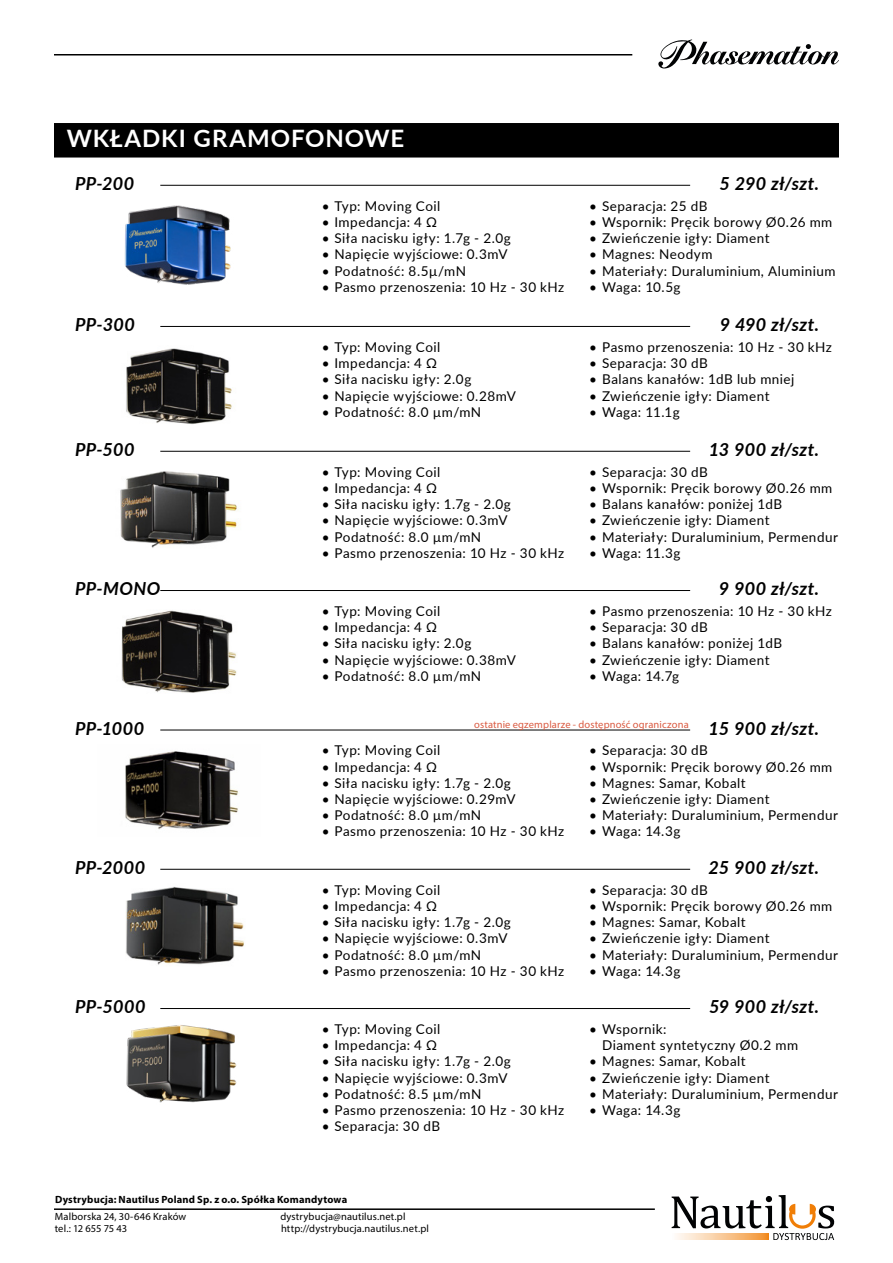
<style>
.page{position:relative;width:893px;height:1263px;background:#fff}
.page>*{position:absolute;margin:0;border:0;box-sizing:border-box;transform-origin:0 0}
.t1{font:700 24px "Lato";letter-spacing:.04em;color:#fff}
.t2{font:italic 700 18px "Lato";letter-spacing:.02em;color:#000}
.t3{font:13.5px/16.2px "Lato";letter-spacing:.035em;color:#000}
.t4{font:10.5px/12.6px "Myriad Pro";letter-spacing:.01em;color:#000}
.t5{font:700 10.5px "Myriad Pro";letter-spacing:.02em;color:#000}
.t6{font:10.5px "Myriad Pro";letter-spacing:.015em;color:#da5b42}
</style>
<div class="page">
<svg style="left:672px;top:1195px;width:162px;height:45px"></svg>
<svg style="left:672px;top:1233px;width:97px;height:6px"></svg>
<hr style="left:54px;top:1208px;width:601px;height:2px;background:#000">
<hr style="left:54px;top:54px;width:578px;height:2px;background:#000">
<svg style="left:658px;top:40px;width:181px;height:28px"></svg>
<div style="left:54px;top:123px;width:785px;height:35px;background:#000"></div>
<hr style="left:160px;top:185px;width:530px;height:1px;background:#000">
<hr style="left:160px;top:326px;width:530px;height:1px;background:#000">
<hr style="left:160px;top:451px;width:530px;height:1px;background:#000">
<hr style="left:160px;top:730px;width:530px;height:1px;background:#000">
<hr style="left:160px;top:869px;width:530px;height:1px;background:#000">
<hr style="left:160px;top:1008px;width:530px;height:1px;background:#000">
<hr style="left:160px;top:590px;width:530px;height:1px;background:#000">
<img style="left:124px;top:205px;width:107px;height:80px">
<img style="left:126px;top:348px;width:106px;height:76px">
<img style="left:120px;top:471px;width:117px;height:77px">
<img style="left:121px;top:610px;width:116px;height:83px">
<img style="left:125px;top:751px;width:114px;height:79px">
<img style="left:125px;top:886px;width:120px;height:79px">
<img style="left:126px;top:1025px;width:111px;height:78px">
<h1 class="t1" style="left:67px;top:120px;width:339px">WKŁADKI GRAMOFONOWE</h1>
<h2 class="t2" style="left:75px;top:170px;width:60px">PP-200</h2>
<h2 class="t2" style="left:720px;top:170px;width:101px">5 290 zł/szt.</h2>
<p class="t3" style="left:322px;top:197px;width:120px">• Typ: Moving Coil</p>
<p class="t3" style="left:322px;top:213px;width:117px">• Impedancja: 4 Ω</p>
<p class="t3" style="left:322px;top:230px;width:191px">• Siła nacisku igły: 1.7g - 2.0g</p>
<p class="t3" style="left:322px;top:246px;width:187px">• Napięcie wyjściowe: 0.3mV</p>
<p class="t3" style="left:322px;top:262px;width:146px">• Podatność: 8.5μ/mN</p>
<p class="t3" style="left:322px;top:278px;width:244px">• Pasmo przenoszenia: 10 Hz - 30 kHz</p>
<p class="t3" style="left:589px;top:197px;width:120px">• Separacja: 25 dB</p>
<p class="t3" style="left:589px;top:213px;width:245px">• Wspornik: Pręcik borowy Ø0.26 mm</p>
<p class="t3" style="left:589px;top:230px;width:182px">• Zwieńczenie igły: Diament</p>
<p class="t3" style="left:589px;top:246px;width:125px">• Magnes: Neodym</p>
<p class="t3" style="left:589px;top:262px;width:248px">• Materiały: Duraluminium, Aluminium</p>
<p class="t3" style="left:589px;top:278px;width:93px">• Waga: 10.5g</p>
<h2 class="t2" style="left:75px;top:311px;width:61px">PP-300</h2>
<h2 class="t2" style="left:720px;top:311px;width:101px">9 490 zł/szt.</h2>
<p class="t3" style="left:322px;top:338px;width:120px">• Typ: Moving Coil</p>
<p class="t3" style="left:322px;top:354px;width:117px">• Impedancja: 4 Ω</p>
<p class="t3" style="left:322px;top:371px;width:151px">• Siła nacisku igły: 2.0g</p>
<p class="t3" style="left:322px;top:387px;width:196px">• Napięcie wyjściowe: 0.28mV</p>
<p class="t3" style="left:322px;top:403px;width:161px">• Podatność: 8.0 µm/mN</p>
<p class="t3" style="left:589px;top:338px;width:244px">• Pasmo przenoszenia: 10 Hz - 30 kHz</p>
<p class="t3" style="left:589px;top:354px;width:120px">• Separacja: 30 dB</p>
<p class="t3" style="left:589px;top:371px;width:207px">• Balans kanałów: 1dB lub mniej</p>
<p class="t3" style="left:589px;top:387px;width:182px">• Zwieńczenie igły: Diament</p>
<p class="t3" style="left:589px;top:403px;width:92px">• Waga: 11.1g</p>
<h2 class="t2" style="left:75px;top:436px;width:61px">PP-500</h2>
<h2 class="t2" style="left:709px;top:436px;width:112px">13 900 zł/szt.</h2>
<p class="t3" style="left:322px;top:463px;width:120px">• Typ: Moving Coil</p>
<p class="t3" style="left:322px;top:479px;width:117px">• Impedancja: 4 Ω</p>
<p class="t3" style="left:322px;top:495px;width:191px">• Siła nacisku igły: 1.7g - 2.0g</p>
<p class="t3" style="left:322px;top:512px;width:187px">• Napięcie wyjściowe: 0.3mV</p>
<p class="t3" style="left:322px;top:528px;width:161px">• Podatność: 8.0 µm/mN</p>
<p class="t3" style="left:322px;top:544px;width:244px">• Pasmo przenoszenia: 10 Hz - 30 kHz</p>
<p class="t3" style="left:589px;top:463px;width:120px">• Separacja: 30 dB</p>
<p class="t3" style="left:589px;top:479px;width:245px">• Wspornik: Pręcik borowy Ø0.26 mm</p>
<p class="t3" style="left:589px;top:495px;width:194px">• Balans kanałów: poniżej 1dB</p>
<p class="t3" style="left:589px;top:512px;width:182px">• Zwieńczenie igły: Diament</p>
<p class="t3" style="left:589px;top:528px;width:250px">• Materiały: Duraluminium, Permendur</p>
<p class="t3" style="left:589px;top:544px;width:93px">• Waga: 11.3g</p>
<h2 class="t2" style="left:75px;top:575px;width:87px">PP-MONO</h2>
<h2 class="t2" style="left:719px;top:575px;width:102px">9 900 zł/szt.</h2>
<p class="t3" style="left:589px;top:602px;width:244px">• Pasmo przenoszenia: 10 Hz - 30 kHz</p>
<p class="t3" style="left:589px;top:619px;width:120px">• Separacja: 30 dB</p>
<p class="t3" style="left:589px;top:635px;width:194px">• Balans kanałów: poniżej 1dB</p>
<p class="t3" style="left:589px;top:651px;width:182px">• Zwieńczenie igły: Diament</p>
<p class="t3" style="left:589px;top:667px;width:91px">• Waga: 14.7g</p>
<p class="t6" style="left:474px;top:718px;width:216px">ostatnie egzemplarze - dostępność ograniczona</p>
<p class="t3" style="left:322px;top:602px;width:120px">• Typ: Moving Coil</p>
<p class="t3" style="left:322px;top:619px;width:117px">• Impedancja: 4 Ω</p>
<p class="t3" style="left:322px;top:635px;width:151px">• Siła nacisku igły: 2.0g</p>
<p class="t3" style="left:322px;top:651px;width:196px">• Napięcie wyjściowe: 0.38mV</p>
<p class="t3" style="left:322px;top:667px;width:161px">• Podatność: 8.0 µm/mN</p>
<h2 class="t2" style="left:75px;top:715px;width:70px">PP-1000</h2>
<h2 class="t2" style="left:709px;top:715px;width:112px">15 900 zł/szt.</h2>
<p class="t3" style="left:322px;top:742px;width:120px">• Typ: Moving Coil</p>
<p class="t3" style="left:322px;top:758px;width:117px">• Impedancja: 4 Ω</p>
<p class="t3" style="left:322px;top:774px;width:191px">• Siła nacisku igły: 1.7g - 2.0g</p>
<p class="t3" style="left:322px;top:790px;width:195px">• Napięcie wyjściowe: 0.29mV</p>
<p class="t3" style="left:322px;top:807px;width:161px">• Podatność: 8.0 µm/mN</p>
<p class="t3" style="left:322px;top:823px;width:244px">• Pasmo przenoszenia: 10 Hz - 30 kHz</p>
<p class="t3" style="left:589px;top:742px;width:120px">• Separacja: 30 dB</p>
<p class="t3" style="left:589px;top:758px;width:245px">• Wspornik: Pręcik borowy Ø0.26 mm</p>
<p class="t3" style="left:589px;top:774px;width:158px">• Magnes: Samar, Kobalt</p>
<p class="t3" style="left:589px;top:790px;width:182px">• Zwieńczenie igły: Diament</p>
<p class="t3" style="left:589px;top:807px;width:250px">• Materiały: Duraluminium, Permendur</p>
<p class="t3" style="left:589px;top:823px;width:93px">• Waga: 14.3g</p>
<h2 class="t2" style="left:75px;top:854px;width:71px">PP-2000</h2>
<h2 class="t2" style="left:708px;top:854px;width:112px">25 900 zł/szt.</h2>
<p class="t3" style="left:322px;top:881px;width:120px">• Typ: Moving Coil</p>
<p class="t3" style="left:322px;top:897px;width:117px">• Impedancja: 4 Ω</p>
<p class="t3" style="left:322px;top:913px;width:191px">• Siła nacisku igły: 1.7g - 2.0g</p>
<p class="t3" style="left:322px;top:930px;width:187px">• Napięcie wyjściowe: 0.3mV</p>
<p class="t3" style="left:322px;top:946px;width:161px">• Podatność: 8.0 µm/mN</p>
<p class="t3" style="left:322px;top:962px;width:244px">• Pasmo przenoszenia: 10 Hz - 30 kHz</p>
<p class="t3" style="left:589px;top:881px;width:120px">• Separacja: 30 dB</p>
<p class="t3" style="left:589px;top:897px;width:245px">• Wspornik: Pręcik borowy Ø0.26 mm</p>
<p class="t3" style="left:589px;top:913px;width:158px">• Magnes: Samar, Kobalt</p>
<p class="t3" style="left:589px;top:930px;width:182px">• Zwieńczenie igły: Diament</p>
<p class="t3" style="left:589px;top:946px;width:250px">• Materiały: Duraluminium, Permendur</p>
<p class="t3" style="left:589px;top:962px;width:93px">• Waga: 14.3g</p>
<h2 class="t2" style="left:75px;top:993px;width:72px">PP-5000</h2>
<h2 class="t2" style="left:709px;top:993px;width:112px">59 900 zł/szt.</h2>
<p class="t3" style="left:322px;top:1020px;width:120px">• Typ: Moving Coil</p>
<p class="t3" style="left:322px;top:1036px;width:117px">• Impedancja: 4 Ω</p>
<p class="t3" style="left:322px;top:1053px;width:191px">• Siła nacisku igły: 1.7g - 2.0g</p>
<p class="t3" style="left:322px;top:1069px;width:187px">• Napięcie wyjściowe: 0.3mV</p>
<p class="t3" style="left:322px;top:1085px;width:161px">• Podatność: 8.5 µm/mN</p>
<p class="t3" style="left:322px;top:1101px;width:244px">• Pasmo przenoszenia: 10 Hz - 30 kHz</p>
<p class="t3" style="left:322px;top:1117px;width:120px">• Separacja: 30 dB</p>
<p class="t5" style="left:55px;top:1192px;width:294px">Dystrybucja: Nautilus Poland Sp. z o.o. Spółka Komandytowa</p>
<p class="t4" style="left:55px;top:1210px;width:133px">Malborska 24, 30-646 Kraków tel.: 12 655 75 43</p>
<p class="t4" style="left:280px;top:1210px;width:150px">dystrybucja@nautilus.net.pl http://dystrybucja.nautilus.net.pl</p>
<p class="t3" style="left:602px;top:1020px;width:198px;text-indent:-13px">• Wspornik:<br>Diament syntetyczny Ø0.2 mm</p>
<p class="t3" style="left:589px;top:1053px;width:158px">• Magnes: Samar, Kobalt</p>
<p class="t3" style="left:589px;top:1069px;width:182px">• Zwieńczenie igły: Diament</p>
<p class="t3" style="left:589px;top:1085px;width:250px">• Materiały: Duraluminium, Permendur</p>
<p class="t3" style="left:589px;top:1101px;width:93px">• Waga: 14.3g</p>
</div>
